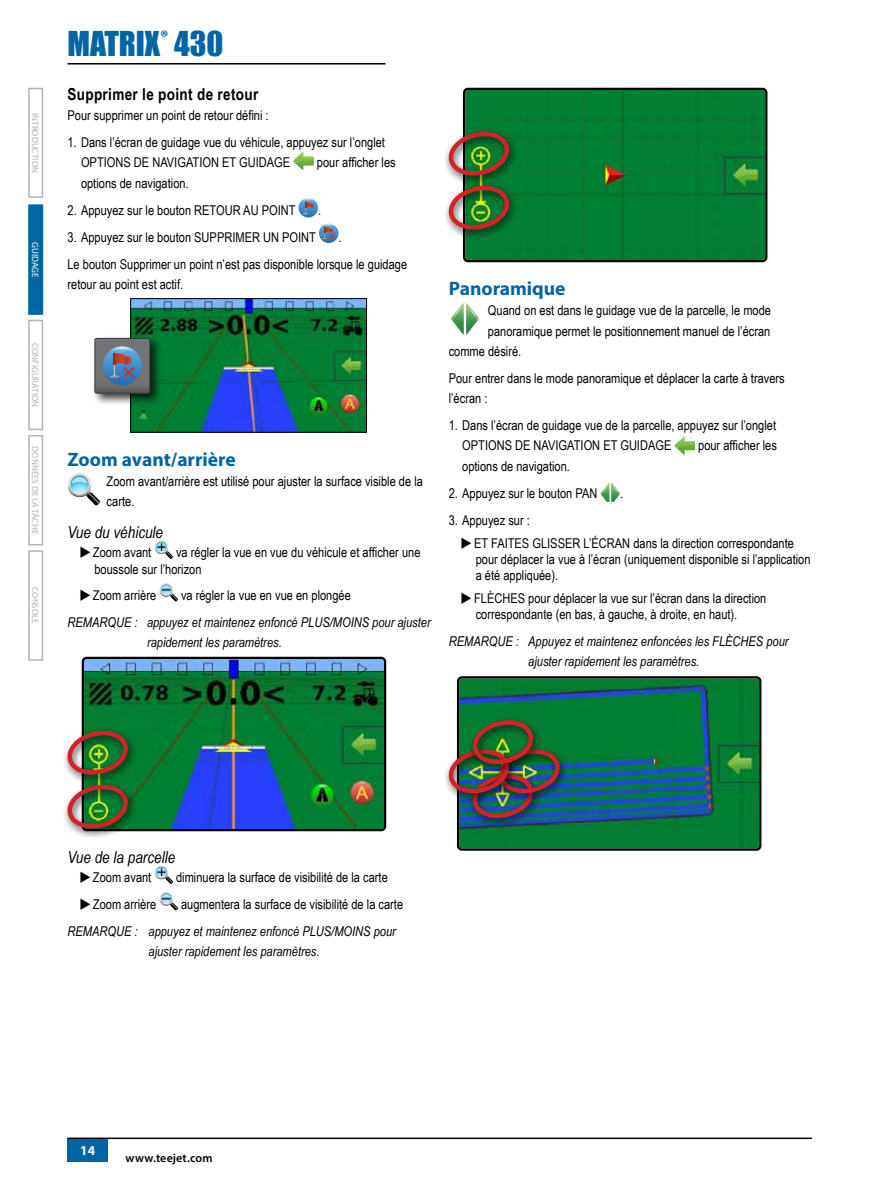
<style>
.page{position:relative;width:893px;height:1188px;background:#fff}
.page>*{position:absolute;margin:0;border:0;box-sizing:border-box;transform-origin:0 0}
.t1{font:31.5px "Impact";color:#0065a4}
.t2{font:700 19.5px "Myriad Pro";color:#0065a4}
.t3{font:italic 16.5px "Arial Narrow";color:#000}
.t4{font:700 16.5px "Arial Narrow";letter-spacing:.02em;color:#000}
.t5{font:13.5px/20.2px "Arial Narrow";color:#000}
.t6{font:italic 13.5px/20.2px "Arial Narrow";color:#000}
.t7{font:700 13.5px "Myriad Pro";color:#fff}
.t8{font:600 12px "Myriad Pro";letter-spacing:.01em;color:#000}
.t9{font:9px "Myriad Pro";color:#b1b4b6}
.t10{font:9px "Myriad Pro";color:#fff}
</style>
<div class="page">
<hr style="left:68px;top:63px;width:317px;height:2px;background:#000">
<div style="left:28px;top:435px;width:15px;height:110px;border:2px solid #b1b4b6"></div>
<div style="left:28px;top:320px;width:15px;height:110px;border:2px solid #b1b4b6"></div>
<div style="left:28px;top:88px;width:15px;height:110px;border:2px solid #b1b4b6"></div>
<div style="left:28px;top:550px;width:15px;height:111px;border:2px solid #b1b4b6"></div>
<div style="left:68px;top:1138px;width:40px;height:24px;background:#0065a4"></div>
<hr style="left:68px;top:1138px;width:744px;height:1px;background:#000">
<div style="left:29px;top:205px;width:13px;height:109px;background:#0065a4"></div>
<div style="left:28px;top:204px;width:15px;height:111px;border:2px solid #0065a4"></div>
<svg style="left:293px;top:152px;width:21px;height:18px"></svg>
<svg style="left:298px;top:198px;width:20px;height:20px"></svg>
<svg style="left:304px;top:198px;width:10px;height:17px"></svg>
<svg style="left:319px;top:223px;width:19px;height:20px"></svg>
<svg style="left:323px;top:224px;width:13px;height:16px"></svg>
<img style="left:132px;top:300px;width:233px;height:131px">
<div style="left:130px;top:298px;width:237px;height:135px;border:1px solid #000"></div>
<div style="left:92px;top:335px;width:71px;height:71px;background:#000;opacity:.75"></div>
<svg style="left:97px;top:340px;width:51px;height:52px;background:#68778b"></svg>
<div style="left:95px;top:338px;width:55px;height:56px;border:1px solid #3b393c;border-radius:2px"></div>
<svg style="left:84px;top:492px;width:16px;height:13px"></svg>
<svg style="left:68px;top:473px;width:24px;height:24px"></svg>
<svg style="left:68px;top:474px;width:23px;height:22px"></svg>
<svg style="left:70px;top:476px;width:19px;height:19px"></svg>
<svg style="left:71px;top:476px;width:17px;height:18px"></svg>
<svg style="left:71px;top:477px;width:17px;height:7px"></svg>
<div style="left:154px;top:540px;width:14px;height:14px;background:#f5f5f5;border-radius:7px"></div>
<svg style="left:155px;top:541px;width:18px;height:18px"></svg>
<svg style="left:160px;top:583px;width:18px;height:19px"></svg>
<img style="left:85px;top:660px;width:298px;height:168px">
<div style="left:82px;top:657px;width:304px;height:174px;border:2px solid #000;border-radius:4px"></div>
<div style="left:62px;top:727px;width:75px;height:58px;background:#000;opacity:.75"></div>
<img style="left:68px;top:730px;width:60px;height:46px">
<div style="left:62px;top:781px;width:75px;height:58px;background:#000;opacity:.75"></div>
<img style="left:68px;top:784px;width:60px;height:46px">
<div style="left:154px;top:865px;width:14px;height:14px;background:#f5f5f5;border-radius:7px"></div>
<svg style="left:155px;top:866px;width:18px;height:18px"></svg>
<div style="left:159px;top:892px;width:14px;height:14px;background:#f1f0f0;border-radius:7px"></div>
<svg style="left:160px;top:892px;width:18px;height:18px"></svg>
<div style="left:466px;top:91px;width:298px;height:168px;background:#037e33"></div>
<div style="left:463px;top:88px;width:304px;height:174px;border:2px solid #000;border-radius:4px"></div>
<div style="left:443px;top:128px;width:75px;height:58px;background:#000;opacity:.75"></div>
<img style="left:449px;top:131px;width:60px;height:46px">
<div style="left:443px;top:182px;width:75px;height:58px;background:#000;opacity:.75"></div>
<img style="left:449px;top:185px;width:60px;height:46px">
<svg style="left:451px;top:303px;width:28px;height:32px"></svg>
<svg style="left:674px;top:437px;width:21px;height:18px"></svg>
<svg style="left:600px;top:482px;width:20px;height:20px"></svg>
<img style="left:460px;top:679px;width:298px;height:169px">
<div style="left:457px;top:676px;width:304px;height:175px;border:2px solid #000;border-radius:4px"></div>
<div style="left:467px;top:770px;width:75px;height:59px;background:#000;opacity:.75"></div>
<div style="left:494px;top:745px;width:75px;height:59px;background:#000;opacity:.75"></div>
<div style="left:443px;top:745px;width:75px;height:59px;background:#000;opacity:.75"></div>
<div style="left:467px;top:716px;width:75px;height:59px;background:#017e33"></div>
<img style="left:449px;top:719px;width:111px;height:101px">
<p class="t9" style="left:41px;top:113px;width:61px;rotate:90deg">INTRODUCTION</p>
<p class="t10" style="left:41px;top:242px;width:37px;rotate:90deg">GUIDAGE</p>
<p class="t9" style="left:41px;top:343px;width:65px;rotate:90deg">CONFIGURATION</p>
<p class="t9" style="left:41px;top:446px;width:89px;rotate:90deg">DONNÉES DE LA TÂCHE</p>
<p class="t9" style="left:41px;top:587px;width:38px;rotate:90deg">CONSOLE</p>
<h1 class="t1" style="left:68px;top:19px;width:157px">MATRIX<sup>®</sup> 430</h1>
<p class="t4" style="left:68px;top:81px;width:192px">Supprimer le point de retour</p>
<p class="t5" style="left:68px;top:105px;width:203px">Pour supprimer un point de retour défini :</p>
<p class="t5" style="left:81px;top:132px;width:305px;text-indent:-14px">1. Dans l’écran de guidage vue du véhicule, appuyez sur l’onglet<br>OPTIONS DE NAVIGATION ET GUIDAGE</p>
<p class="t5" style="left:317px;top:152px;width:80px">pour afficher les</p>
<p class="t5" style="left:81px;top:172px;width:109px">options de navigation.</p>
<p class="t5" style="left:68px;top:199px;width:230px">2. Appuyez sur le bouton RETOUR AU POINT</p>
<p class="t5" style="left:318px;top:199px;width:5px">.</p>
<p class="t5" style="left:68px;top:226px;width:250px">3. Appuyez sur le bouton SUPPRIMER UN POINT</p>
<p class="t5" style="left:68px;top:223px;width:341px;line-height:27px;text-indent:271px">.<br>Le bouton Supprimer un point n’est pas disponible lorsque le guidage</p>
<p class="t5" style="left:68px;top:273px;width:117px">retour au point est actif.</p>
<h2 class="t2" style="left:68px;top:446px;width:170px">Zoom avant/arrière</h2>
<p class="t5" style="left:107px;top:471px;width:318px">Zoom avant/arrière est utilisé pour ajuster la surface visible de la carte.</p>
<p class="t3" style="left:68px;top:520px;width:97px">Vue du véhicule</p>
<p class="t5" style="left:93px;top:542px;width:60px">Zoom avant</p>
<p class="t5" style="left:95px;top:544px;width:327px;line-height:16.2px;text-indent:82px">va régler la vue en vue du véhicule et afficher une boussole sur l’horizon</p>
<p class="t5" style="left:93px;top:585px;width:65px">Zoom arrière</p>
<p class="t5" style="left:181px;top:585px;width:171px">va régler la vue en vue en plongée</p>
<p class="t6" style="left:147px;top:612px;width:285px;text-indent:-80px">REMARQUE : appuyez et maintenez enfoncé PLUS/MOINS pour ajuster rapidement les paramètres.</p>
<h2 class="t2" style="left:449px;top:276px;width:118px">Panoramique</h2>
<p class="t5" style="left:488px;top:300px;width:285px">Quand on est dans le guidage vue de la parcelle, le mode</p>
<p class="t5" style="left:488px;top:320px;width:284px">panoramique permet le positionnement manuel de l’écran</p>
<p class="t5" style="left:449px;top:341px;width:74px">comme désiré.</p>
<p class="t5" style="left:449px;top:368px;width:337px">Pour entrer dans le mode panoramique et déplacer la carte à travers l’écran :</p>
<p class="t5" style="left:462px;top:415px;width:315px;text-indent:-14px">1. Dans l’écran de guidage vue de la parcelle, appuyez sur l’onglet<br>OPTIONS DE NAVIGATION ET GUIDAGE</p>
<p class="t5" style="left:698px;top:435px;width:80px">pour afficher les</p>
<p class="t5" style="left:462px;top:455px;width:109px">options de navigation.</p>
<p class="t5" style="left:449px;top:482px;width:150px">2. Appuyez sur le bouton PAN</p>
<p class="t5" style="left:620px;top:482px;width:5px">.</p>
<p class="t5" style="left:474px;top:508px;width:321px;line-height:23px;text-indent:-25px">3. Appuyez sur :<br>ET FAITES GLISSER L’ÉCRAN dans la direction correspondante</p>
<p class="t5" style="left:476px;top:551px;width:336px;line-height:16.2px">pour déplacer la vue à l’écran (uniquement disponible si l’application a été appliquée).</p>
<p class="t5" style="left:474px;top:590px;width:294px;line-height:16.2px">FLÈCHES pour déplacer la vue sur l’écran dans la direction correspondante (en bas, à gauche, à droite, en haut).</p>
<p class="t6" style="left:528px;top:631px;width:262px;text-indent:-80px">REMARQUE : Appuyez et maintenez enfoncées les FLÈCHES pour ajuster rapidement les paramètres.</p>
<p class="t3" style="left:68px;top:845px;width:109px">Vue de la parcelle</p>
<p class="t5" style="left:93px;top:867px;width:60px">Zoom avant</p>
<p class="t5" style="left:176px;top:867px;width:213px">diminuera la surface de visibilité de la carte</p>
<p class="t5" style="left:93px;top:894px;width:65px">Zoom arrière</p>
<p class="t5" style="left:181px;top:894px;width:224px">augmentera la surface de visibilité de la carte</p>
<p class="t6" style="left:67px;top:921px;width:330px;text-align:center">REMARQUE : appuyez et maintenez enfoncé PLUS/MOINS pour ajuster rapidement les paramètres.</p>
<p class="t7" style="left:80px;top:1142px;width:16px">14</p>
<p class="t8" style="left:126px;top:1151px;width:88px">www.teejet.com</p>
</div>
